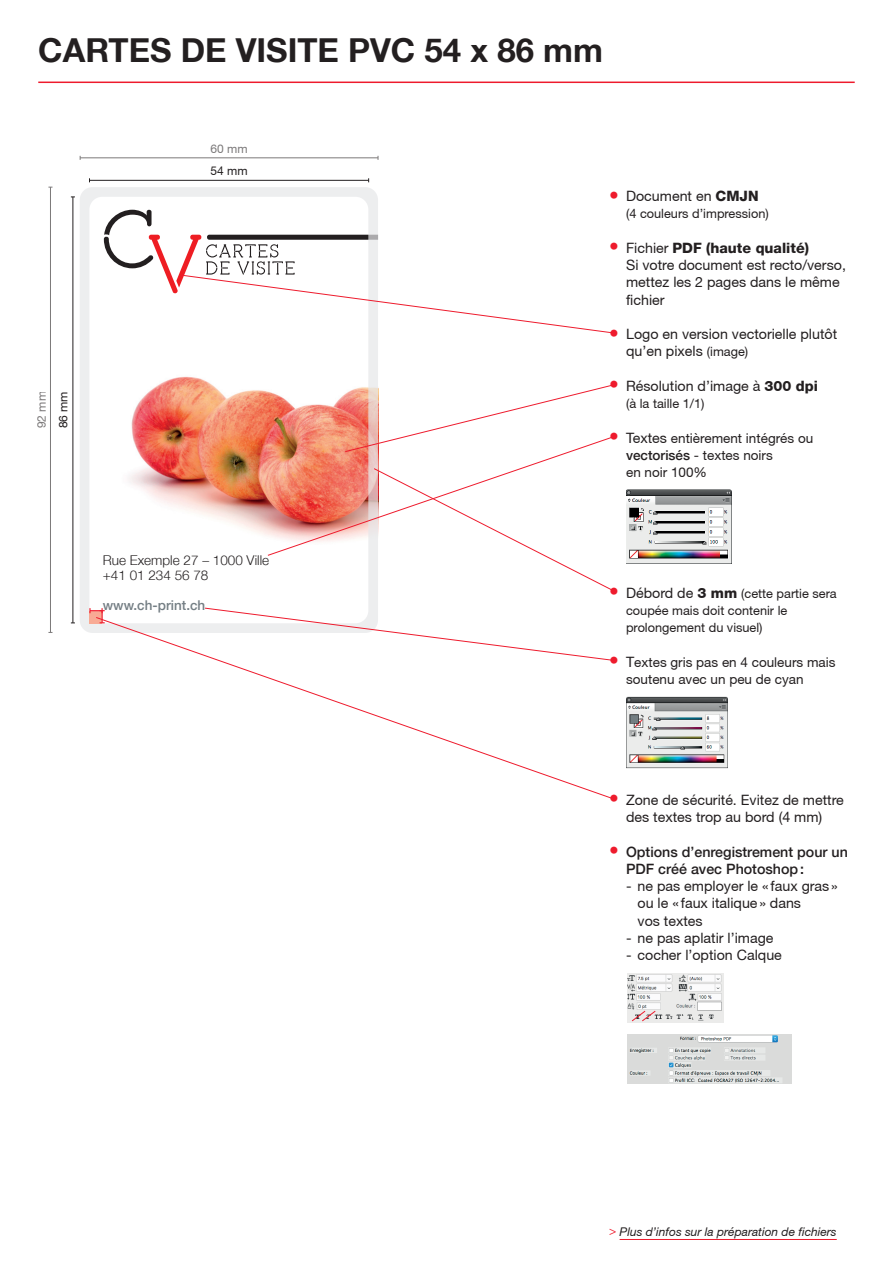
<style>
.page{position:relative;width:893px;height:1263px;background:#fff}
.page>*{position:absolute;margin:0;border:0;box-sizing:border-box;transform-origin:0 0}
.t1{font:700 33px "Helvetica 75";color:#231f20}
.t2{font:14.25px/17.2px "Helvetica 55 Roman";color:#231f20}
.t3{font:500 14.25px/17.2px "Helvetica 65";color:#231f20}
.t4{font:800 14.25px "Helvetica 85";color:#231f20}
.t5{font:13.5px/17.2px "Helvetica 55 Roman";color:#231f20}
.t6{font:300 13.5px/15px "Helvetica 45";color:#231f20}
.t7{font:500 13.5px "Helvetica 65";color:#747e84}
.t8{font:12.75px/17.2px "Helvetica 55 Roman";color:#231f20}
.t9{font:italic 12px "Helvetica 56";color:#231f20}
.t10{font:12px "Helvetica 55 Roman";color:#231f20}
.s1{font-size:19.5px;color:#ee1b2d}
.s2{font-family:"Helvetica 85";font-weight:800}
.s3{font-family:"Helvetica 55 Roman";font-weight:400;font-size:19.5px;color:#ee1b2d}
.s4{font-family:"Helvetica 55 Roman";font-weight:400}
.s5{font-size:12.75px}
.s6{font-size:14.25px}
.s7{font-family:"Helvetica 65";font-weight:500}
.s8{font-family:"Helvetica 85";font-weight:800;font-size:14.25px}
.s9{font-family:"Helvetica 55 Roman";font-style:normal;color:#ee1b2d}
</style>
<div class="page">
<hr style="left:38px;top:82px;width:817px;height:1px;background:#ee1b2d">
<svg style="left:80px;top:187px;width:298px;height:446px"></svg>
<hr style="left:89px;top:180px;width:280px;height:1px;background:#231f20">
<hr style="left:80px;top:157px;width:298px;height:1px;background:#231f20">
<hr style="left:72px;top:197px;width:1px;height:426px;background:#231f20">
<hr style="left:50px;top:187px;width:1px;height:445px;background:#231f20">
<svg style="left:89px;top:608px;width:16px;height:15px"></svg>
<hr style="left:620px;top:1239px;width:217px;height:1px;background:#ee1b2d">
<svg style="left:104px;top:210px;width:510px;height:124px"></svg>
<svg style="left:95px;top:616px;width:520px;height:184px"></svg>
<svg style="left:204px;top:607px;width:411px;height:54px"></svg>
<svg style="left:267px;top:384px;width:348px;height:208px"></svg>
<img style="left:626px;top:490px;width:106px;height:74px">
<img style="left:626px;top:697px;width:102px;height:71px">
<img style="left:627px;top:1035px;width:164px;height:48px">
<img style="left:627px;top:973px;width:96px;height:49px">
<svg style="left:632px;top:1011px;width:24px;height:10px"></svg>
<h1 class="t1" style="left:38px;top:30px;width:566px">CARTES DE VISITE PVC 54 x 86 mm</h1>
<p class="t10" style="left:210px;top:142px;width:39px">60 mm</p>
<p class="t10" style="left:210px;top:164px;width:39px">54 mm</p>
<p class="t10" style="left:34px;top:428px;width:39px;rotate:-90deg">92 mm</p>
<p class="t10" style="left:56px;top:428px;width:39px;rotate:-90deg">86 mm</p>
<p class="t6" style="left:103px;top:552px;width:168px">Rue Exemple 27 – 1000 Ville +41 01 234 56 78</p>
<p class="t7" style="left:103px;top:597px;width:104px">www.ch-print.ch</p>
<p class="t2" style="left:609px;top:187px;width:151px"><span class="s1">•</span> Document en <span class="s2">CMJN</span></p>
<p class="t8" style="left:626px;top:205px;width:144px">(4 couleurs d’impression)</p>
<p class="t4" style="left:609px;top:239px;width:201px"><span class="s3">•</span> <span class="s4">Fichier</span> PDF (haute qualité)</p>
<p class="t2" style="left:626px;top:256px;width:221px">Si votre document est recto/verso, mettez les 2 pages dans le même fichier</p>
<p class="t2" style="left:626px;top:325px;width:213px;text-indent:-17px"><span class="s1">•</span> Logo en version vectorielle plutôt qu’en pixels <span class="s5">(image)</span></p>
<p class="t2" style="left:609px;top:377px;width:210px"><span class="s1">•</span> Résolution d’image à <span class="s2">300 dpi</span></p>
<p class="t8" style="left:626px;top:395px;width:80px">(à la taille 1/1)</p>
<p class="t5" style="left:626px;top:429px;width:189px;text-indent:-17px"><span class="s1">•</span> <span class="s6">Textes</span> entièrement intégrés ou <span class="s7">vectorisés</span> - textes noirs<br>en noir 100%</p>
<p class="t8" style="left:626px;top:584px;width:212px;text-indent:-17px"><span class="s1">•</span> <span class="s6">Débord de</span> <span class="s8">3 mm</span> (cette partie sera coupée mais doit contenir le prolongement du visuel)</p>
<p class="t5" style="left:626px;top:653px;width:211px;text-indent:-17px"><span class="s1">•</span> <span class="s6">T</span>extes gris pas en 4 couleurs mais soutenu avec un peu de cyan</p>
<p class="t2" style="left:609px;top:791px;width:236px;text-align:center"><span class="s1">•</span> Zone de sécurité. Evitez de mettre des textes trop au bord (4 mm)</p>
<p class="t3" style="left:626px;top:843px;width:223px;text-indent:-17px"><span class="s3">•</span> Options d’enregistrement pour un<br>PDF créé avec Photoshop:</p>
<p class="t2" style="left:638px;top:877px;width:202px;text-indent:-11px">- ne pas employer le « faux gras » ou le « faux italique» dans<br>vos textes</p>
<p class="t2" style="left:626px;top:929px;width:149px">- ne pas aplatir l’image</p>
<p class="t2" style="left:626px;top:946px;width:157px">- cocher l’option Calque</p>
<p class="t9" style="left:609px;top:1225px;width:229px"><span class="s9">&gt;</span> Plus d’infos sur la préparation de fichiers</p>
</div>
